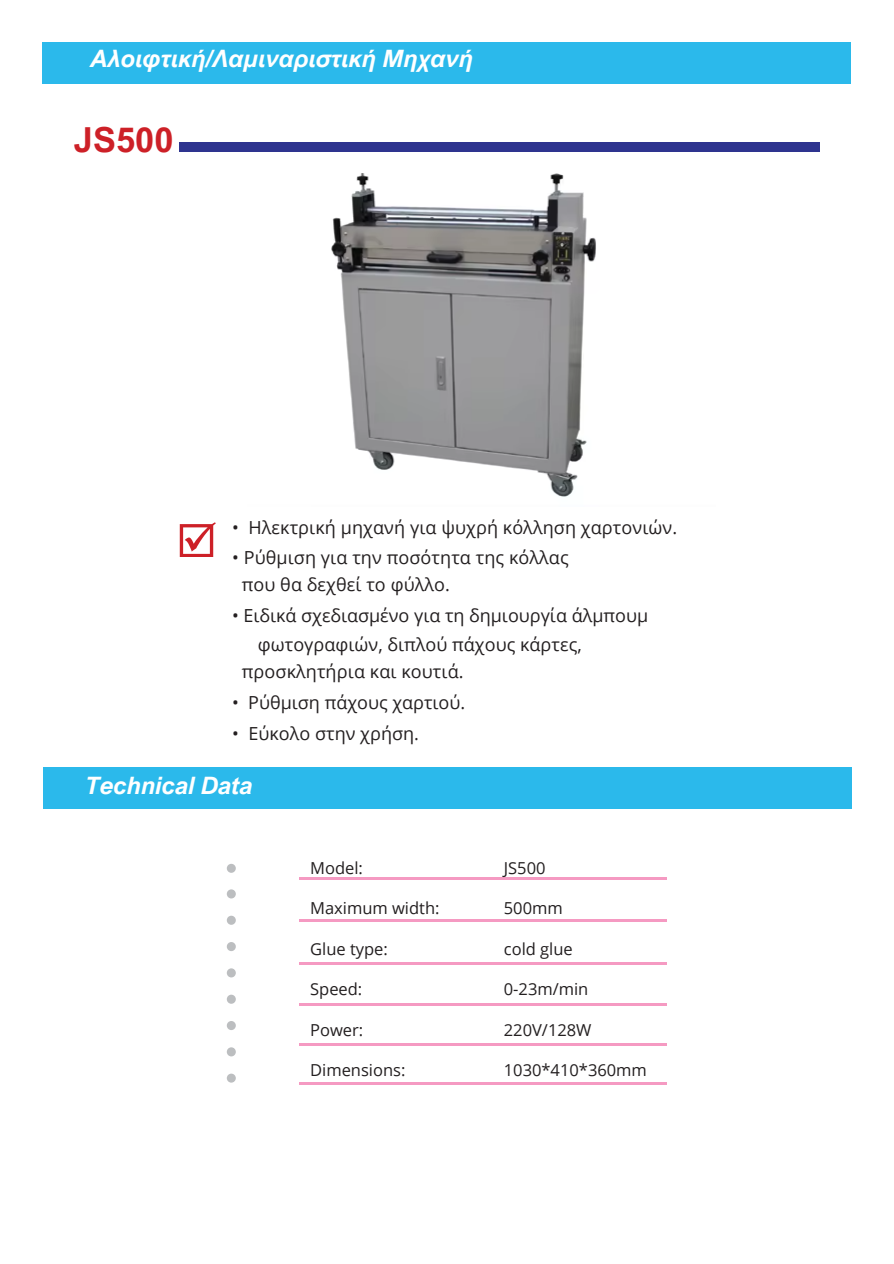
<style>
.page{position:relative;width:894px;height:1264px;background:#fff}
.page>*{position:absolute;margin:0;border:0;box-sizing:border-box;transform-origin:0 0}
.t1{font:700 34.5px "Arial MT Pro";color:#cd2027}
.t2{font:italic 700 24px "Arial Nova";color:#fff}
.t3{font:18px "Open Sans";letter-spacing:.005em;color:#231f20}
.t4{font:16.5px "Open Sans";color:#231f20}
</style>
<div class="page">
<svg style="left:180px;top:522px;width:36px;height:35px"></svg>
<svg style="left:227px;top:863px;width:9px;height:219px"></svg>
<div style="left:43px;top:43px;width:807px;height:41px;background:#2bb9eb"></div>
<div style="left:43px;top:767px;width:808px;height:41px;background:#2bb9eb"></div>
<div style="left:180px;top:142px;width:639px;height:9px;background:#2e348f"></div>
<hr style="left:299px;top:877px;width:367px;height:2px;background:#f59ac2">
<hr style="left:299px;top:919px;width:367px;height:2px;background:#f59ac2">
<hr style="left:299px;top:962px;width:367px;height:2px;background:#f59ac2">
<hr style="left:299px;top:1003px;width:367px;height:2px;background:#f59ac2">
<hr style="left:299px;top:1043px;width:367px;height:2px;background:#f59ac2">
<hr style="left:299px;top:1082px;width:367px;height:2px;background:#f59ac2">
<img style="left:331px;top:173px;width:265px;height:324px">
<h1 class="t2" style="left:91px;top:44px;width:384px">Αλοιφτική/Λαμιναριστική Μηχανή</h1>
<p class="t1" style="left:74px;top:127px;width:101px">JS500</p>
<p class="t3" style="left:232px;top:515px;width:446px">• Ηλεκτρική μηχανή για ψυχρή κόλληση χαρτονιών.</p>
<p class="t3" style="left:232px;top:545px;width:338px">• Ρύθμιση για την ποσότητα της κόλλας</p>
<p class="t3" style="left:241px;top:572px;width:210px">που θα δεχθεί το φύλλο.</p>
<p class="t3" style="left:232px;top:602px;width:417px">• Ειδικά σχεδιασμένο για τη δημιουργία άλμπουμ</p>
<p class="t3" style="left:258px;top:632px;width:325px">φωτογραφιών, διπλού πάχους κάρτες,</p>
<p class="t3" style="left:242px;top:658px;width:223px">προσκλητήρια και κουτιά.</p>
<p class="t3" style="left:232px;top:690px;width:234px">• Ρύθμιση πάχους χαρτιού.</p>
<p class="t3" style="left:232px;top:720px;width:188px">• Εύκολο στην χρήση.</p>
<h2 class="t2" style="left:86px;top:770px;width:169px">Technical Data</h2>
<h2 class="t4" style="left:310px;top:856px;width:54px">Model:</h2>
<h2 class="t4" style="left:310px;top:896px;width:131px">Maximum width:</h2>
<h2 class="t4" style="left:310px;top:937px;width:79px">Glue type:</h2>
<h2 class="t4" style="left:310px;top:977px;width:54px">Speed:</h2>
<h2 class="t4" style="left:310px;top:1018px;width:54px">Power:</h2>
<h2 class="t4" style="left:310px;top:1058px;width:97px">Dimensions:</h2>
<p class="t4" style="left:503px;top:856px;width:43px">JS500</p>
<p class="t4" style="left:503px;top:896px;width:60px">500mm</p>
<p class="t4" style="left:503px;top:937px;width:70px">cold glue</p>
<p class="t4" style="left:503px;top:977px;width:86px">0-23m/min</p>
<p class="t4" style="left:503px;top:1018px;width:89px">220V/128W</p>
<p class="t4" style="left:503px;top:1058px;width:144px">1030*410*360mm</p>
</div>
